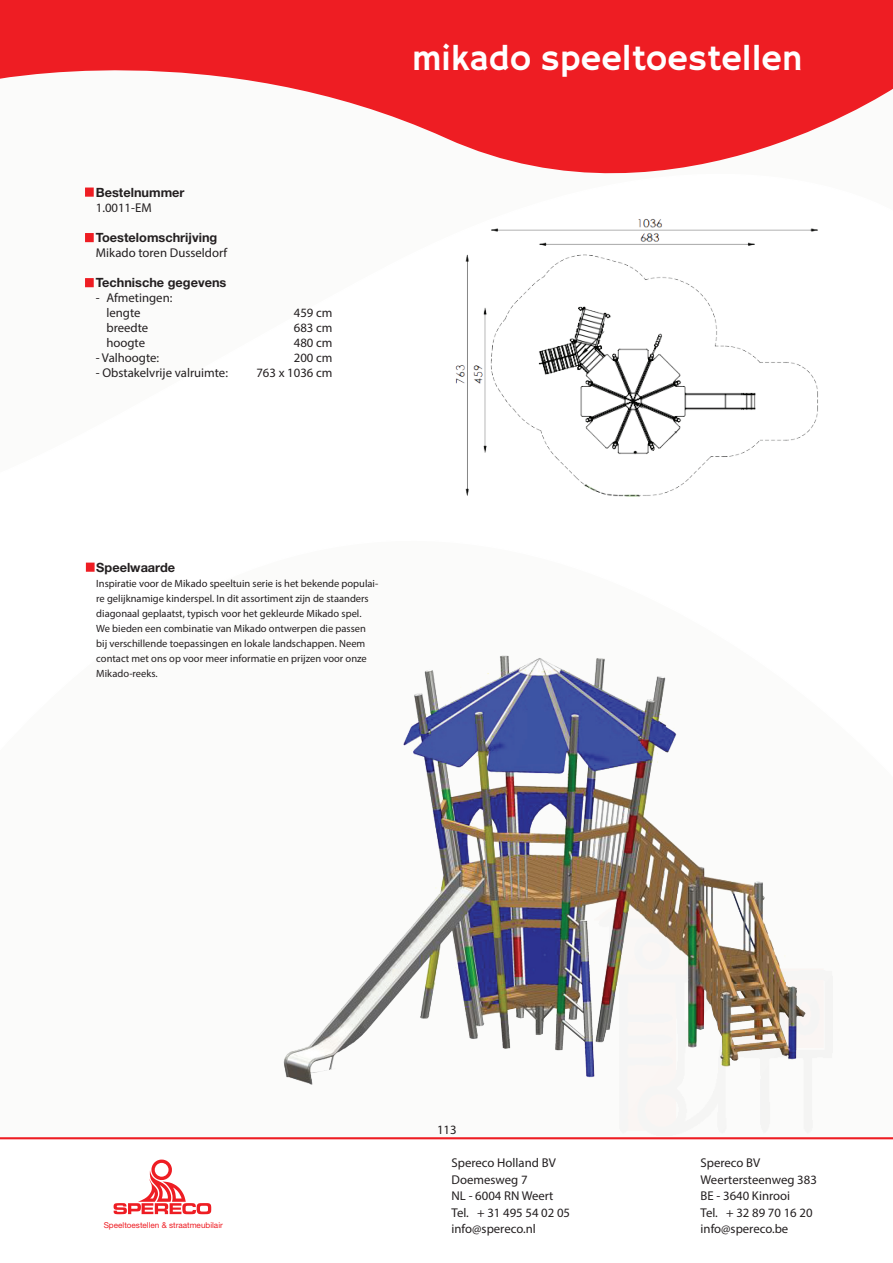
<style>
.page{position:relative;width:893px;height:1263px;background:#fff}
.page>*{position:absolute;margin:0;border:0;box-sizing:border-box;transform-origin:0 0}
.t1{font:36px "Hammersmith One";color:#fff}
.t2{font:12.75px/15px "Myriad Pro";color:#231f20}
.t3{font:700 12.75px "Helvetica Neue LT Std";color:#231f20}
.t4{font:10.5px/15px "Myriad Pro";color:#231f20}
.t5{font:8.1px "Helvetica Neue LT Std";color:#ee1d23}
</style>
<div class="page">
<svg style="left:0;top:0;width:893px;height:100px;background:#ef3035"></svg>
<svg style="left:114px;top:1159px;width:97px;height:55px"></svg>
<hr style="left:0;top:1137px;width:893px;height:2px;background:#ee1d23">
<svg style="left:85px;top:100px;width:789px;height:472px"></svg>
<div style="left:85px;top:188px;width:9px;height:9px;background:#ee1d23;border:2px solid #ee1d23"></div>
<div style="left:85px;top:233px;width:9px;height:9px;background:#ee1d23;border:2px solid #ee1d23"></div>
<div style="left:85px;top:278px;width:9px;height:9px;background:#ee1d23;border:2px solid #ee1d23"></div>
<div style="left:86px;top:563px;width:9px;height:9px;background:#ee1d23;border:2px solid #ee1d23"></div>
<img style="left:283px;top:655px;width:545px;height:452px">
<img style="left:453px;top:215px;width:370px;height:286px">
<p class="t3" style="left:96px;top:185px;width:90px">Bestelnummer</p>
<p class="t2" style="left:96px;top:200px;width:57px">1.0011-EM</p>
<p class="t3" style="left:96px;top:230px;width:123px">Toestelomschrijving</p>
<p class="t2" style="left:96px;top:245px;width:133px">Mikado toren Dusseldorf</p>
<p class="t3" style="left:96px;top:274px;width:132px">Technische gegevens</p>
<p class="t2" style="left:106px;top:290px;width:67px;text-indent:-11px">- Afmetingen: lengte</p>
<p class="t2" style="left:294px;top:305px;width:40px">459 cm</p>
<p class="t2" style="left:106px;top:320px;width:43px">breedte</p>
<p class="t2" style="left:294px;top:320px;width:40px">683 cm</p>
<p class="t2" style="left:106px;top:335px;width:40px">hoogte</p>
<p class="t2" style="left:294px;top:335px;width:40px">480 cm</p>
<p class="t2" style="left:96px;top:350px;width:65px">- Valhoogte:</p>
<p class="t2" style="left:294px;top:350px;width:40px">200 cm</p>
<p class="t2" style="left:96px;top:365px;width:134px">- Obstakelvrije valruimte:</p>
<p class="t2" style="left:256px;top:365px;width:78px">763 x 1036 cm</p>
<h1 class="t1" style="left:412px;top:39px;width:392px">mikado speeltoestellen</h1>
<p class="t3" style="left:96px;top:560px;width:80px">Speelwaarde</p>
<p class="t4" style="left:96px;top:576px;width:283px">Inspiratie voor de Mikado speeltuin serie is het bekende populai&shy;re gelijknamige kinderspel. In dit assortiment zijn de staanders diagonaal geplaatst, typisch voor het gekleurde Mikado spel.<br>We bieden een combinatie van Mikado ontwerpen die passen bij verschillende toepassingen en lokale landschappen. Neem contact met ons op voor meer informatie en prijzen voor onze Mikado-reeks.</p>
<p class="t5" style="left:104px;top:1220px;width:121px">Speeltoestellen &amp; straatmeubilair</p>
<p class="t2" style="left:437px;top:1122px;width:21px">113</p>
<p class="t2" style="left:452px;top:1155px;width:106px">Spereco Holland BV</p>
<p class="t2" style="left:701px;top:1155px;width:61px">Spereco BV</p>
<p class="t2" style="left:452px;top:1172px;width:78px">Doemesweg 7</p>
<p class="t2" style="left:701px;top:1172px;width:118px">Weertersteenweg 383</p>
<p class="t2" style="left:452px;top:1188px;width:103px">NL - 6004 RN Weert</p>
<p class="t2" style="left:701px;top:1188px;width:91px">BE - 3640 Kinrooi</p>
<p class="t2" style="left:452px;top:1205px;width:120px">Tel. + 31 495 54 02 05</p>
<p class="t2" style="left:701px;top:1205px;width:114px">Tel. + 32 89 70 16 20</p>
<p class="t2" style="left:452px;top:1221px;width:86px">info@spereco.nl</p>
<p class="t2" style="left:701px;top:1221px;width:89px">info@spereco.be</p>
</div>
